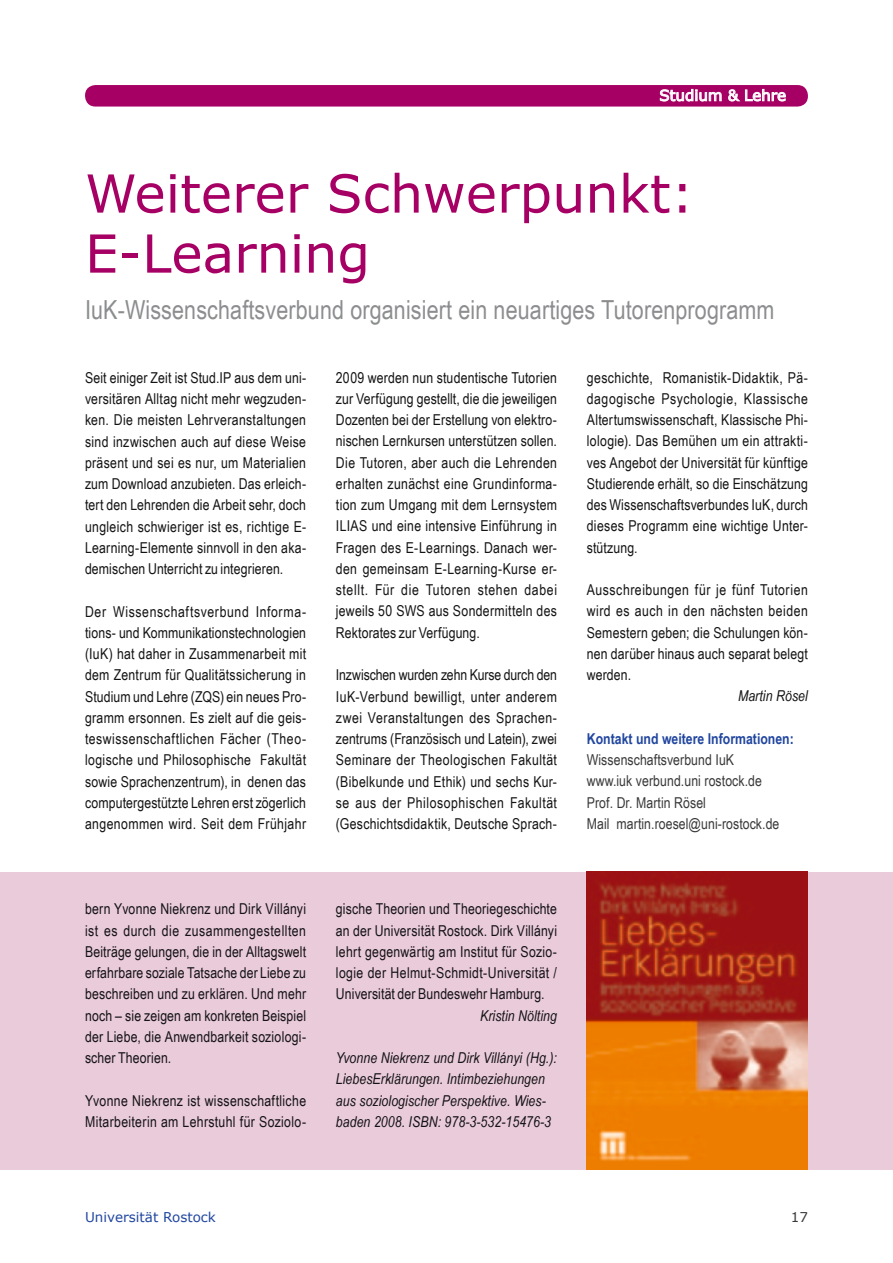
<style>
.page{position:relative;width:893px;height:1263px;background:#fff}
.page>*{position:absolute;margin:0;border:0;box-sizing:border-box;transform-origin:0 0}
.t1{font:52.5px/60px "Verdana 2";color:#a60065}
.t2{font:26.25px "Arial Narrow 2";letter-spacing:.005em;color:#8b8d8f}
.t3{font:15px/21.3px "Arial Narrow";letter-spacing:.015em;color:#141315;text-align:justify}
.t4{font:15px/21.3px "Arial Narrow 2";letter-spacing:.02em;color:#141315;text-align:justify}
.t5{font:italic 15px/21.3px "Arial Narrow";letter-spacing:.005em;color:#141315}
.t6{font:15px/21.3px "Arial Narrow";letter-spacing:.005em;color:#39393a}
.t7{font:15px "Arial Narrow 2";letter-spacing:.04em;color:#141315}
.t8{font:700 15px "Arial Narrow";color:#2247a0}
.t9{font:15px "Arial Narrow 2";letter-spacing:.005em;color:#39393a}
.t10{font:15px "Verdana 2";color:#fff}
.t11{font:13.5px "Verdana 2";color:#2247a0}
.t12{font:13.5px "Verdana 2";color:#39393a}
.s1{font-family:"Arial Narrow"}
</style>
<div class="page">
<div style="left:85px;top:85px;width:723px;height:22px;background:#a60065;border-radius:10px"></div>
<svg style="left:660px;top:89px;width:62px;height:12px"></svg>
<svg style="left:728px;top:89px;width:58px;height:12px"></svg>
<div style="left:0;top:872px;width:893px;height:297px;background:#eacbda"></div>
<img style="left:587px;top:872px;width:221px;height:297px">
<p class="t10" style="left:659px;top:86px;width:128px">Studium &amp; Lehre</p>
<h1 class="t1" style="left:85px;top:164px;width:611px">Weiterer Schwerpunkt:<br>E-Learning</h1>
<h2 class="t2" style="left:85px;top:290px;width:691px">IuK-Wissenschaftsverbund organisiert ein neuartiges Tutorenprogramm</h2>
<p class="t4" style="left:85px;top:366px;width:223px">Seit einiger Zeit ist Stud.IP aus dem uni<span class="s1">-</span></p>
<p class="t3" style="left:85px;top:387px;width:223px">versitären Alltag nicht mehr wegzuden&shy;ken. Die meisten Lehrveranstaltungen</p>
<p class="t4" style="left:85px;top:430px;width:223px">sind inzwischen auch auf diese Weise</p>
<p class="t3" style="left:85px;top:451px;width:223px">präsent und sei es nur, um Materialien zum Download anzubieten. Das erleich&shy;tert den Lehrenden die Arbeit sehr, doch ungleich schwieriger ist es, richtige E-Learning-Elemente sinnvoll in den aka&shy;demischen Unterricht zu integrieren.</p>
<p class="t7" style="left:85px;top:600px;width:223px">Der Wissenschaftsverbund Informa<span class="s1">-</span></p>
<p class="t3" style="left:85px;top:621px;width:223px">tions- und Kommunikationstechnologien</p>
<p class="t4" style="left:85px;top:643px;width:223px">(IuK) hat daher in Zusammenarbeit mit dem Zentrum für Qualitätssicherung in Studium und Lehre (ZQS) ein neues Pro<span class="s1">-</span></p>
<p class="t3" style="left:85px;top:706px;width:223px">gramm ersonnen. Es zielt auf die geis&shy;teswissenschaftlichen Fächer (Theo&shy;logische und Philosophische Fakultät sowie Sprachenzentrum), in denen das computergestützte Lehren erst zögerlich angenommen wird. Seit dem Frühjahr</p>
<p class="t3" style="left:85px;top:898px;width:223px">bern Yvonne Niekrenz und Dirk Villányi ist es durch die zusammengestellten Beiträge gelungen, die in der Alltagswelt erfahrbare soziale Tatsache der Liebe zu beschreiben und zu erklären. Und mehr noch – sie zeigen am konkreten Beispiel der Liebe, die Anwendbarkeit soziologi&shy;scher Theorien.</p>
<p class="t3" style="left:85px;top:1089px;width:223px">Yvonne Niekrenz ist wissenschaftliche<br>Mitarbeiterin am Lehrstuhl für Soziolo-</p>
<p class="t3" style="left:336px;top:366px;width:223px">2009 werden nun studentische Tutorien zur Verfügung gestellt, die die jeweiligen Dozenten bei der Erstellung von elektro&shy;nischen Lernkursen unterstützen sollen.<br>Die Tutoren, aber auch die Lehrenden erhalten zunächst eine Grundinforma&shy;tion zum Umgang mit dem Lernsystem ILIAS und eine intensive Einführung in Fragen des E-Learnings. Danach wer&shy;den gemeinsam E-Learning-Kurse er&shy;stellt. Für die Tutoren stehen dabei</p>
<p class="t4" style="left:336px;top:600px;width:223px">jeweils 50 SWS aus Sondermitteln des</p>
<p class="t3" style="left:336px;top:621px;width:145px">Rektorates zur Verfügung.</p>
<p class="t3" style="left:336px;top:664px;width:223px">Inzwischen wurden zehn Kurse durch den IuK-Verbund bewilligt, unter anderem zwei Veranstaltungen des Sprachen&shy;zentrums (Französisch und Latein), zwei Seminare der Theologischen Fakultät (Bibelkunde und Ethik) und sechs Kur&shy;se aus der Philosophischen Fakultät (Geschichtsdidaktik, Deutsche Sprach-</p>
<p class="t3" style="left:336px;top:898px;width:223px">gische Theorien und Theoriegeschichte an der Universität Rostock. Dirk Villányi lehrt gegenwärtig am Institut für Sozio-</p>
<p class="t4" style="left:336px;top:961px;width:223px">logie der Helmut-Schmidt-Universität /</p>
<p class="t3" style="left:336px;top:983px;width:210px">Universität der Bundeswehr Hamburg.</p>
<p class="t5" style="left:480px;top:1004px;width:78px">Kristin Nölting</p>
<p class="t5" style="left:336px;top:1047px;width:223px">Yvonne Niekrenz und Dirk Villányi (Hg.):<br>LiebesErklärungen. Intimbeziehungen aus soziologischer Perspektive. Wies&shy;baden 2008. ISBN: 978-3-532-15476-3</p>
<p class="t3" style="left:587px;top:366px;width:223px">geschichte, Romanistik-Didaktik, Pä&shy;dagogische Psychologie, Klassische Altertumswissenschaft, Klassische Phi&shy;lologie). Das Bemühen um ein attrakti&shy;ves Angebot der Universität für künftige Studierende erhält, so die Einschätzung</p>
<p class="t4" style="left:587px;top:494px;width:223px">des Wissenschaftsverbundes IuK, durch</p>
<p class="t3" style="left:587px;top:515px;width:223px">dieses Programm eine wichtige Unter&shy;stützung.</p>
<p class="t3" style="left:587px;top:579px;width:223px">Ausschreibungen für je fünf Tutorien wird es auch in den nächsten beiden Semestern geben; die Schulungen kön&shy;nen darüber hinaus auch separat belegt werden.</p>
<p class="t5" style="left:738px;top:685px;width:71px">Martin Rösel</p>
<p class="t8" style="left:587px;top:727px;width:209px">Kontakt und weitere Informationen:</p>
<p class="t9" style="left:587px;top:749px;width:149px">Wissenschaftsverbund IuK</p>
<p class="t6" style="left:587px;top:770px;width:194px">www.iuk verbund.uni rostock.de<br>Prof. Dr. Martin Rösel<br>Mail martin.roesel@uni-rostock.de</p>
<p class="t11" style="left:85px;top:1209px;width:132px">Universität Rostock</p>
<p class="t12" style="left:791px;top:1209px;width:19px">17</p>
</div>
